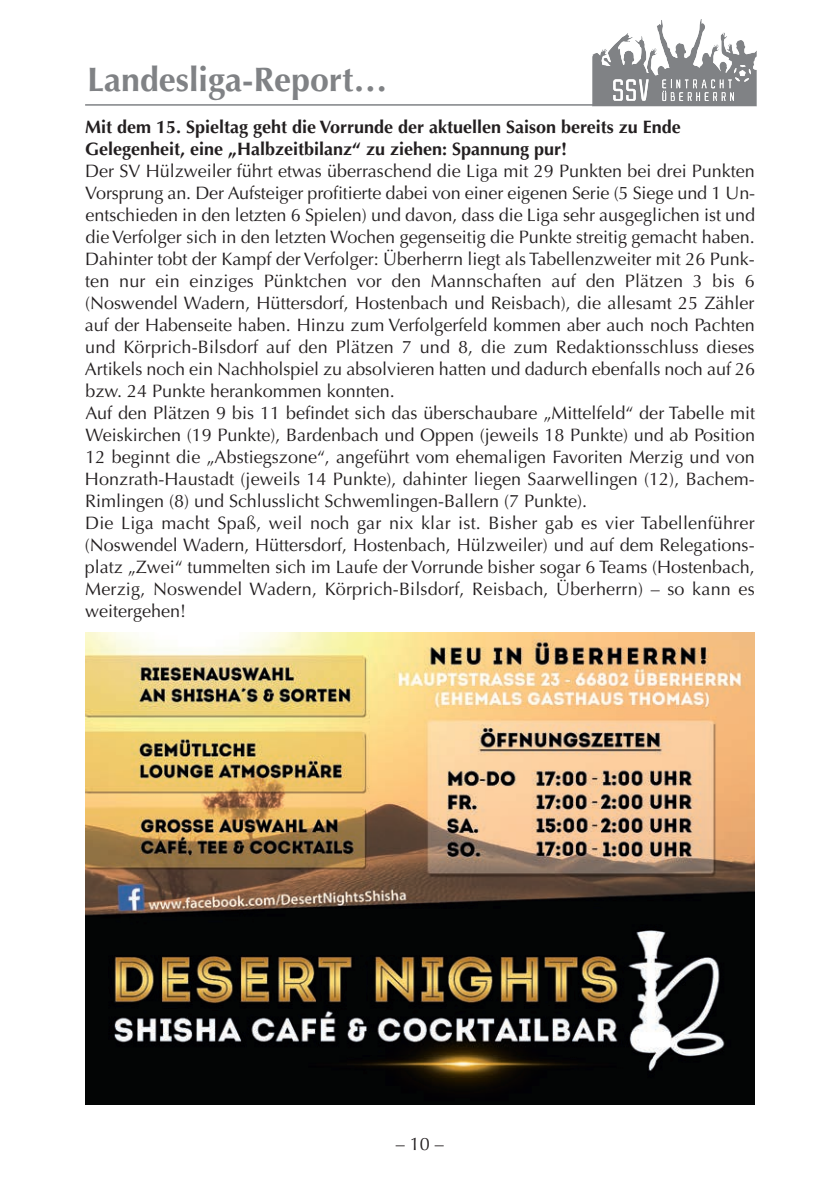
<style>
.page{position:relative;width:840px;height:1191px;background:#fff}
.page>*{position:absolute;margin:0;border:0;box-sizing:border-box;transform-origin:0 0}
.t1{font:700 34px "Optima";color:#808285}
.t2{font:18px/22px "Optima";color:#231f20}
.t3{font:700 18px/22px "Optima";color:#231f20}
</style>
<div class="page">
<svg style="left:592px;top:20px;width:164px;height:87px"></svg>
<hr style="left:85px;top:104px;width:669px;height:2px;background:#808285">
<img style="left:85px;top:633px;width:669px;height:471px">
<h1 class="t1" style="left:87px;top:66px;width:302px">Landesliga-Report…</h1>
<p class="t3" style="left:85px;top:117px;width:597px">Mit dem 15. Spieltag geht die Vorrunde der aktuellen Saison bereits zu Ende<br>Gelegenheit, eine „Halbzeitbilanz“ zu ziehen: Spannung pur!</p>
<p class="t2" style="left:85px;top:161px;width:671px">Der SV Hülzweiler führt etwas überraschend die Liga mit 29 Punkten bei drei Punkten Vorsprung an. Der Aufsteiger profitierte dabei von einer eigenen Serie (5 Siege und 1 Un&shy;entschieden in den letzten 6 Spielen) und davon, dass die Liga sehr ausgeglichen ist und die Verfolger sich in den letzten Wochen gegenseitig die Punkte streitig gemacht haben.<br>Dahinter tobt der Kampf der Verfolger: Überherrn liegt als Tabellenzweiter mit 26 Punk&shy;ten nur ein einziges Pünktchen vor den Mannschaften auf den Plätzen 3 bis 6 (Noswendel Wadern, Hüttersdorf, Hostenbach und Reisbach), die allesamt 25 Zähler auf der Habenseite haben. Hinzu zum Verfolgerfeld kommen aber auch noch Pachten und Körprich-Bilsdorf auf den Plätzen 7 und 8, die zum Redaktionsschluss dieses Artikels noch ein Nachholspiel zu absolvieren hatten und dadurch ebenfalls noch auf 26 bzw. 24 Punkte herankommen konnten.<br>Auf den Plätzen 9 bis 11 befindet sich das überschaubare „Mittelfeld“ der Tabelle mit Weiskirchen (19 Punkte), Bardenbach und Oppen (jeweils 18 Punkte) und ab Position 12 beginnt die „Abstiegszone“, angeführt vom ehemaligen Favoriten Merzig und von Honzrath-Haustadt (jeweils 14 Punkte), dahinter liegen Saarwellingen (12), Bachem-Rimlingen (8) und Schlusslicht Schwemlingen-Ballern (7 Punkte).<br>Die Liga macht Spaß, weil noch gar nix klar ist. Bisher gab es vier Tabellenführer (Noswendel Wadern, Hüttersdorf, Hostenbach, Hülzweiler) und auf dem Relegations&shy;platz „Zwei“ tummelten sich im Laufe der Vorrunde bisher sogar 6 Teams (Hostenbach, Merzig, Noswendel Wadern, Körprich-Bilsdorf, Reisbach, Überherrn) – so kann es weitergehen!</p>
<p class="t2" style="left:396px;top:1134px;width:49px">– 10 –</p>
</div>
